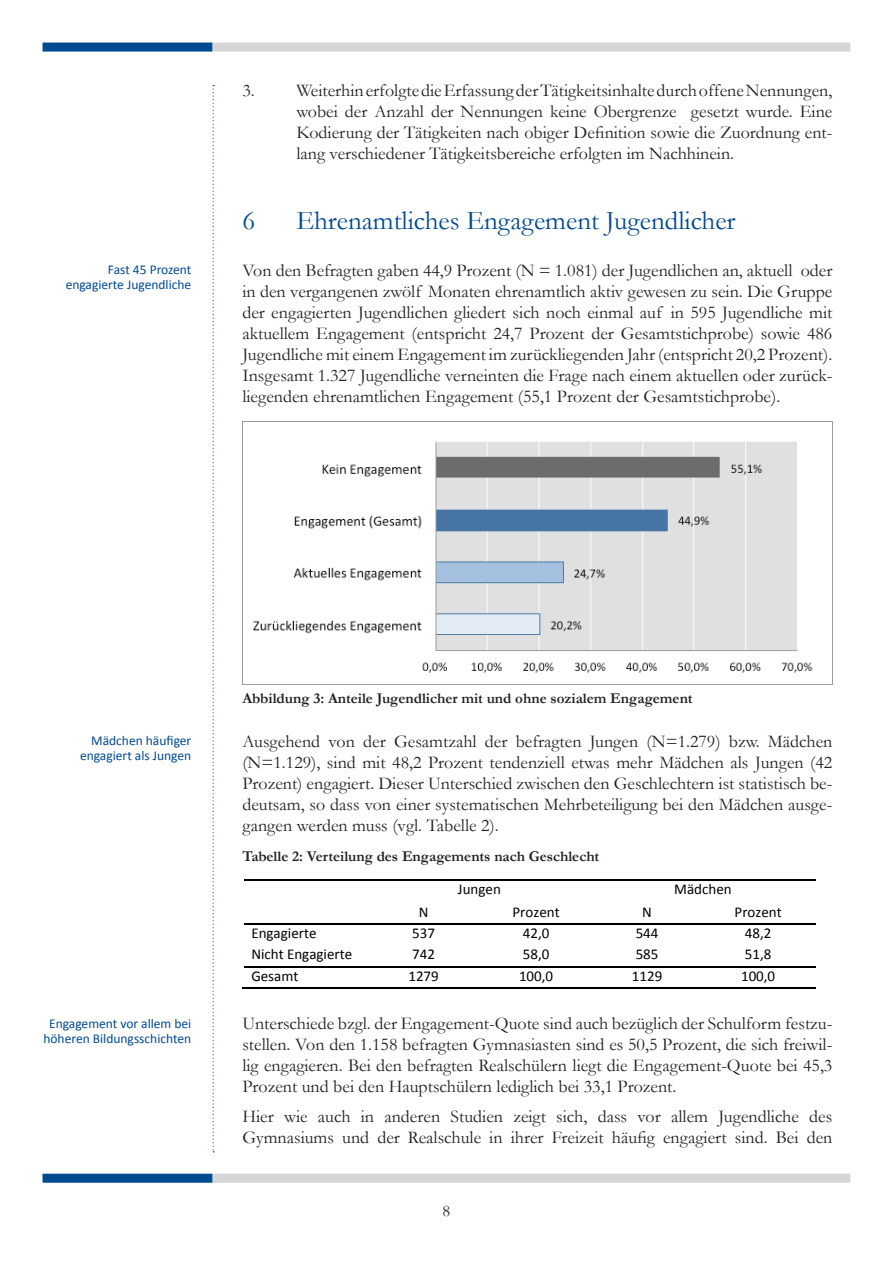
<style>
.page{position:relative;width:893px;height:1263px;background:#fff}
.page>*{position:absolute;margin:0;border:0;box-sizing:border-box;transform-origin:0 0}
.t1{font:27px "Garamond";color:#014990}
.t2{font:18px/21px "Garamond";color:#231f20;text-align:justify}
.t3{font:16.5px "Garamond";color:#231f20}
.t4{font:15px "Calibri";color:#000}
.t5{font:700 15px "Garamond";color:#231f20}
.t6{font:13.5px/15px "Calibri";color:#014990;text-align:right}
</style>
<div class="page">
<div style="left:43px;top:1174px;width:170px;height:9px;background:#014990;border:2px solid #014990"></div>
<svg style="left:213px;top:85px;width:1px;height:1067px"></svg>
<div style="left:213px;top:1174px;width:637px;height:9px;background:#d5d6d8;border:2px solid #d5d6d8"></div>
<div style="left:43px;top:43px;width:170px;height:9px;background:#014990;border:2px solid #014990"></div>
<div style="left:213px;top:43px;width:637px;height:9px;background:#d5d6d8;border:2px solid #d5d6d8"></div>
<img style="left:242px;top:421px;width:590px;height:264px">
<hr style="left:244px;top:879px;width:124px;height:2px;background:#000">
<hr style="left:370px;top:879px;width:222px;height:2px;background:#000">
<hr style="left:593px;top:879px;width:222px;height:2px;background:#000">
<hr style="left:244px;top:923px;width:124px;height:1px;background:#000">
<hr style="left:370px;top:923px;width:109px;height:1px;background:#000">
<hr style="left:481px;top:923px;width:111px;height:1px;background:#000">
<hr style="left:593px;top:923px;width:110px;height:1px;background:#000">
<hr style="left:704px;top:923px;width:111px;height:1px;background:#000">
<hr style="left:244px;top:966px;width:124px;height:2px;background:#000">
<hr style="left:370px;top:966px;width:109px;height:2px;background:#000">
<hr style="left:481px;top:966px;width:111px;height:2px;background:#000">
<hr style="left:593px;top:966px;width:110px;height:2px;background:#000">
<hr style="left:704px;top:966px;width:111px;height:2px;background:#000">
<hr style="left:242px;top:987px;width:126px;height:2px;background:#000">
<hr style="left:368px;top:987px;width:111px;height:2px;background:#000">
<hr style="left:479px;top:987px;width:113px;height:2px;background:#000">
<hr style="left:592px;top:987px;width:111px;height:2px;background:#000">
<hr style="left:703px;top:987px;width:112px;height:2px;background:#000">
<p class="t6" style="left:66px;top:262px;width:127px">Fast 45 Prozent engagierte Jugendliche</p>
<p class="t2" style="left:296px;top:79px;width:538px;text-indent:-54px">3. Weiterhin erfolgte die Erfassung der Tätigkeitsinhalte durch offene Nennungen, wobei der Anzahl der Nennungen keine Obergrenze gesetzt wurde. Eine Kodierung der Tätigkeiten nach obiger Definition sowie die Zuordnung ent&shy;lang verschiedener Tätigkeitsbereiche erfolgten im Nachhinein.</p>
<h1 class="t1" style="left:242px;top:205px;width:14px">6</h1>
<h1 class="t1" style="left:296px;top:205px;width:441px">Ehrenamtliches Engagement Jugendlicher</h1>
<p class="t2" style="left:242px;top:259px;width:592px">Von den Befragten gaben 44,9 Prozent (N = 1.081) der Jugendlichen an, aktuell oder in den vergangenen zwölf Monaten ehrenamtlich aktiv gewesen zu sein. Die Gruppe der engagierten Jugendlichen gliedert sich noch einmal auf in 595 Jugendliche mit aktuellem Engagement (entspricht 24,7 Prozent der Gesamtstichprobe) sowie 486<br>Jugendliche mit einem Engagement im zurückliegenden Jahr (entspricht 20,2 Prozent).<br>Insgesamt 1.327 Jugendliche verneinten die Frage nach einem aktuellen oder zurück&shy;liegenden ehrenamtlichen Engagement (55,1 Prozent der Gesamtstichprobe).</p>
<p class="t6" style="left:80px;top:733px;width:113px">Mädchen häufiger engagiert als Jungen</p>
<p class="t6" style="left:43px;top:1015px;width:149px;text-align:center">Engagement vor allem bei höheren Bildungsschichten</p>
<p class="t5" style="left:242px;top:689px;width:452px">Abbildung 3: Anteile Jugendlicher mit und ohne sozialem Engagement</p>
<p class="t2" style="left:242px;top:730px;width:591px">Ausgehend von der Gesamtzahl der befragten Jungen (N=1.279) bzw. Mädchen (N=1.129), sind mit 48,2 Prozent tendenziell etwas mehr Mädchen als Jungen (42<br>Prozent) engagiert. Dieser Unterschied zwischen den Geschlechtern ist statistisch be&shy;deutsam, so dass von einer systematischen Mehrbeteiligung bei den Mädchen ausge&shy;gangen werden muss (vgl. Tabelle 2).</p>
<p class="t5" style="left:242px;top:848px;width:358px">Tabelle 2: Verteilung des Engagements nach Geschlecht</p>
<p class="t4" style="left:458px;top:880px;width:44px">Jungen</p>
<p class="t4" style="left:674px;top:880px;width:59px">Mädchen</p>
<p class="t4" style="left:419px;top:902px;width:11px">N</p>
<p class="t4" style="left:512px;top:902px;width:49px">Prozent</p>
<p class="t4" style="left:642px;top:902px;width:11px">N</p>
<p class="t4" style="left:735px;top:902px;width:49px">Prozent</p>
<p class="t4" style="left:251px;top:923px;width:67px">Engagierte</p>
<p class="t4" style="left:412px;top:923px;width:24px">537</p>
<p class="t4" style="left:523px;top:923px;width:28px">42,0</p>
<p class="t4" style="left:636px;top:923px;width:24px">544</p>
<p class="t4" style="left:745px;top:923px;width:28px">48,2</p>
<p class="t4" style="left:251px;top:944px;width:102px">Nicht Engagierte</p>
<p class="t4" style="left:412px;top:944px;width:24px">742</p>
<p class="t4" style="left:523px;top:944px;width:28px">58,0</p>
<p class="t4" style="left:636px;top:944px;width:24px">585</p>
<p class="t4" style="left:745px;top:944px;width:28px">51,8</p>
<p class="t4" style="left:251px;top:967px;width:48px">Gesamt</p>
<p class="t4" style="left:408px;top:967px;width:32px">1279</p>
<p class="t4" style="left:519px;top:967px;width:36px">100,0</p>
<p class="t4" style="left:632px;top:967px;width:32px">1129</p>
<p class="t4" style="left:741px;top:967px;width:36px">100,0</p>
<p class="t2" style="left:242px;top:1012px;width:591px">Unterschiede bzgl. der Engagement-Quote sind auch bezüglich der Schulform festzu&shy;stellen. Von den 1.158 befragten Gymnasiasten sind es 50,5 Prozent, die sich freiwil&shy;lig engagieren. Bei den befragten Realschülern liegt die Engagement-Quote bei 45,3<br>Prozent und bei den Hauptschülern lediglich bei 33,1 Prozent.</p>
<p class="t2" style="left:242px;top:1105px;width:591px">Hier wie auch in anderen Studien zeigt sich, dass vor allem Jugendliche des<br>Gymnasiums und der Realschule in ihrer Freizeit häufig engagiert sind. Bei den</p>
<p class="t3" style="left:443px;top:1201px;width:9px">8</p>
</div>
